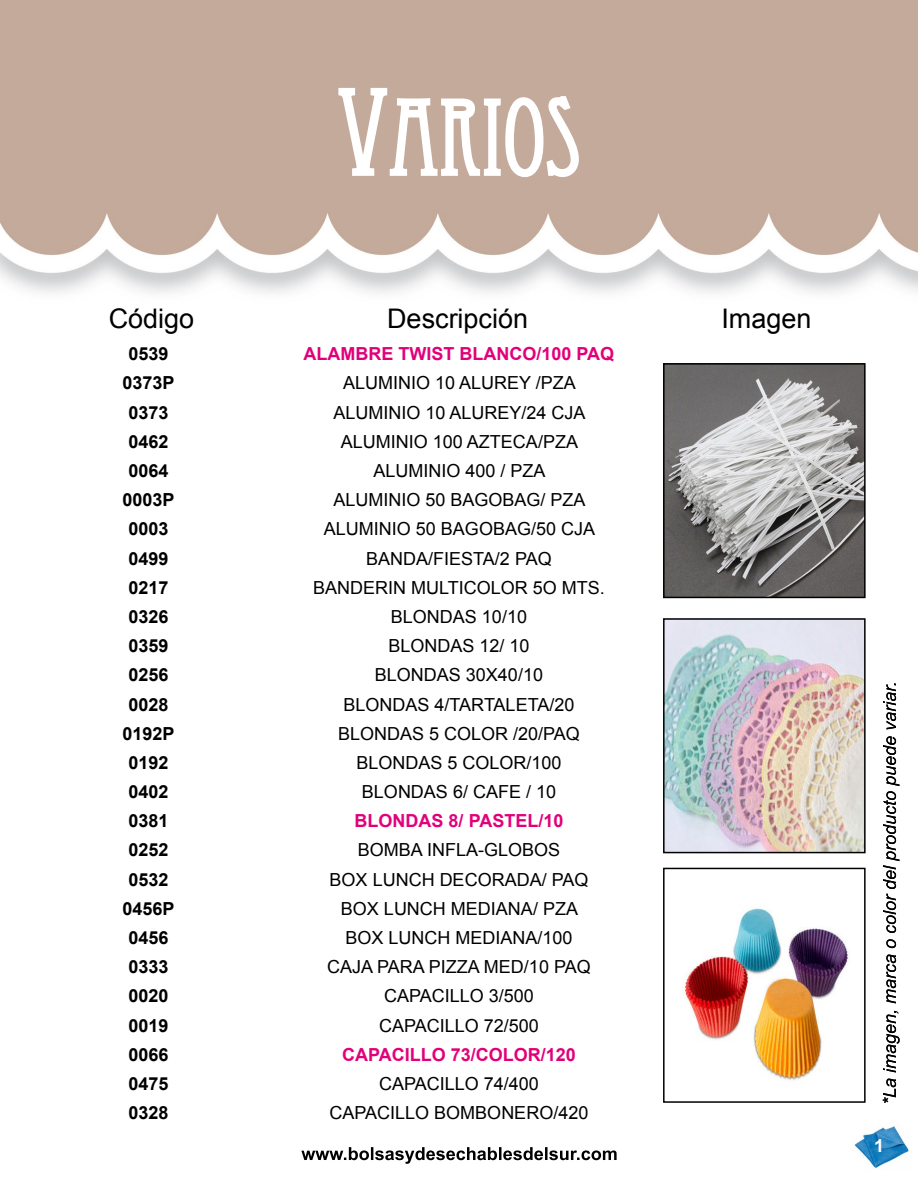
<style>
.page{position:relative;width:918px;height:1188px;background:#fff}
.page>*{position:absolute;margin:0;border:0;box-sizing:border-box;transform-origin:0 0}
.t1{font:105px "Eccentric Std";color:#fff}
.t2{font:27px "Arial";color:#000}
.t3{font:18px "Arial";color:#000}
.t4{font:700 18px "Arial";color:#000}
.t5{font:700 18px "Arial";color:#e2007a}
.t6{font:700 18px "Arial";color:#fff}
.s1{font-size:120px}
</style>
<div class="page">
<img style="left:1px;top:0;width:917px;height:1101px">
<svg style="left:337px;top:86px;width:243px;height:93px"></svg>
<img style="left:854px;top:1126px;width:55px;height:42px">
<svg style="left:883px;top:683px;width:17px;height:420px"></svg>
<svg style="left:301px;top:1147px;width:316px;height:17px"></svg>
<img style="left:666px;top:366px;width:197px;height:229px">
<div style="left:663px;top:363px;width:203px;height:235px;border:2px solid #000"></div>
<img style="left:666px;top:621px;width:197px;height:229px">
<div style="left:663px;top:618px;width:203px;height:235px;border:2px solid #000"></div>
<img style="left:666px;top:871px;width:197px;height:226px">
<div style="left:663px;top:868px;width:203px;height:235px;border:2px solid #000"></div>
<h1 class="t1" style="left:337px;top:77px;width:245px"><span class="s1">V</span>ARIOS</h1>
<h2 class="t2" style="left:109px;top:301px;width:87px">Código</h2>
<h2 class="t2" style="left:387px;top:301px;width:143px">Descripción</h2>
<h2 class="t2" style="left:721px;top:301px;width:92px">Imagen</h2>
<p class="t4" style="left:128px;top:342px;width:42px">0539</p>
<p class="t5" style="left:304px;top:342px;width:312px">ALAMBRE TWIST BLANCO/100 PAQ</p>
<p class="t4" style="left:123px;top:371px;width:54px">0373P</p>
<p class="t3" style="left:343px;top:371px;width:234px">ALUMINIO 10 ALUREY /PZA</p>
<p class="t4" style="left:128px;top:400px;width:42px">0373</p>
<p class="t3" style="left:333px;top:400px;width:254px">ALUMINIO 10 ALUREY/24 CJA</p>
<p class="t4" style="left:128px;top:429px;width:42px">0462</p>
<p class="t3" style="left:341px;top:430px;width:239px">ALUMINIO 100 AZTECA/PZA</p>
<p class="t4" style="left:128px;top:459px;width:42px">0064</p>
<p class="t3" style="left:373px;top:459px;width:174px">ALUMINIO 400 / PZA</p>
<p class="t4" style="left:123px;top:488px;width:54px">0003P</p>
<p class="t3" style="left:333px;top:488px;width:254px">ALUMINIO 50 BAGOBAG/ PZA</p>
<p class="t4" style="left:128px;top:517px;width:42px">0003</p>
<p class="t3" style="left:324px;top:517px;width:273px">ALUMINIO 50 BAGOBAG/50 CJA</p>
<p class="t4" style="left:128px;top:546px;width:42px">0499</p>
<p class="t3" style="left:366px;top:546px;width:187px">BANDA/FIESTA/2 PAQ</p>
<p class="t4" style="left:128px;top:575px;width:42px">0217</p>
<p class="t3" style="left:313px;top:576px;width:293px">BANDERIN MULTICOLOR 5O MTS.</p>
<p class="t4" style="left:128px;top:605px;width:42px">0326</p>
<p class="t3" style="left:391px;top:605px;width:138px">BLONDAS 10/10</p>
<p class="t4" style="left:128px;top:634px;width:42px">0359</p>
<p class="t3" style="left:388px;top:634px;width:143px">BLONDAS 12/ 10</p>
<p class="t4" style="left:128px;top:663px;width:42px">0256</p>
<p class="t3" style="left:375px;top:663px;width:170px">BLONDAS 30X40/10</p>
<p class="t4" style="left:128px;top:692px;width:42px">0028</p>
<p class="t3" style="left:344px;top:692px;width:232px">BLONDAS 4/TARTALETA/20</p>
<p class="t4" style="left:123px;top:721px;width:54px">0192P</p>
<p class="t3" style="left:338px;top:722px;width:243px">BLONDAS 5 COLOR /20/PAQ</p>
<p class="t4" style="left:128px;top:751px;width:42px">0192</p>
<p class="t3" style="left:356px;top:751px;width:207px">BLONDAS 5 COLOR/100</p>
<p class="t4" style="left:128px;top:780px;width:42px">0402</p>
<p class="t3" style="left:362px;top:780px;width:196px">BLONDAS 6/ CAFE / 10</p>
<p class="t4" style="left:128px;top:809px;width:42px">0381</p>
<p class="t5" style="left:355px;top:809px;width:210px">BLONDAS 8/ PASTEL/10</p>
<p class="t4" style="left:128px;top:838px;width:42px">0252</p>
<p class="t3" style="left:358px;top:838px;width:204px">BOMBA INFLA-GLOBOS</p>
<p class="t4" style="left:128px;top:867px;width:42px">0532</p>
<p class="t3" style="left:330px;top:868px;width:260px">BOX LUNCH DECORADA/ PAQ</p>
<p class="t4" style="left:123px;top:897px;width:54px">0456P</p>
<p class="t3" style="left:341px;top:897px;width:239px">BOX LUNCH MEDIANA/ PZA</p>
<p class="t4" style="left:128px;top:926px;width:42px">0456</p>
<p class="t3" style="left:345px;top:926px;width:229px">BOX LUNCH MEDIANA/100</p>
<p class="t4" style="left:128px;top:955px;width:42px">0333</p>
<p class="t3" style="left:327px;top:955px;width:265px">CAJA PARA PIZZA MED/10 PAQ</p>
<p class="t4" style="left:128px;top:984px;width:42px">0020</p>
<p class="t3" style="left:384px;top:984px;width:151px">CAPACILLO 3/500</p>
<p class="t4" style="left:128px;top:1013px;width:42px">0019</p>
<p class="t3" style="left:379px;top:1014px;width:161px">CAPACILLO 72/500</p>
<p class="t4" style="left:128px;top:1043px;width:42px">0066</p>
<p class="t5" style="left:342px;top:1043px;width:235px">CAPACILLO 73/COLOR/120</p>
<p class="t4" style="left:128px;top:1072px;width:42px">0475</p>
<p class="t3" style="left:379px;top:1072px;width:161px">CAPACILLO 74/400</p>
<p class="t4" style="left:128px;top:1101px;width:42px">0328</p>
<p class="t3" style="left:330px;top:1101px;width:260px">CAPACILLO BOMBONERO/420</p>
<p class="t6" style="left:874px;top:1134px;width:12px">1</p>
</div>
